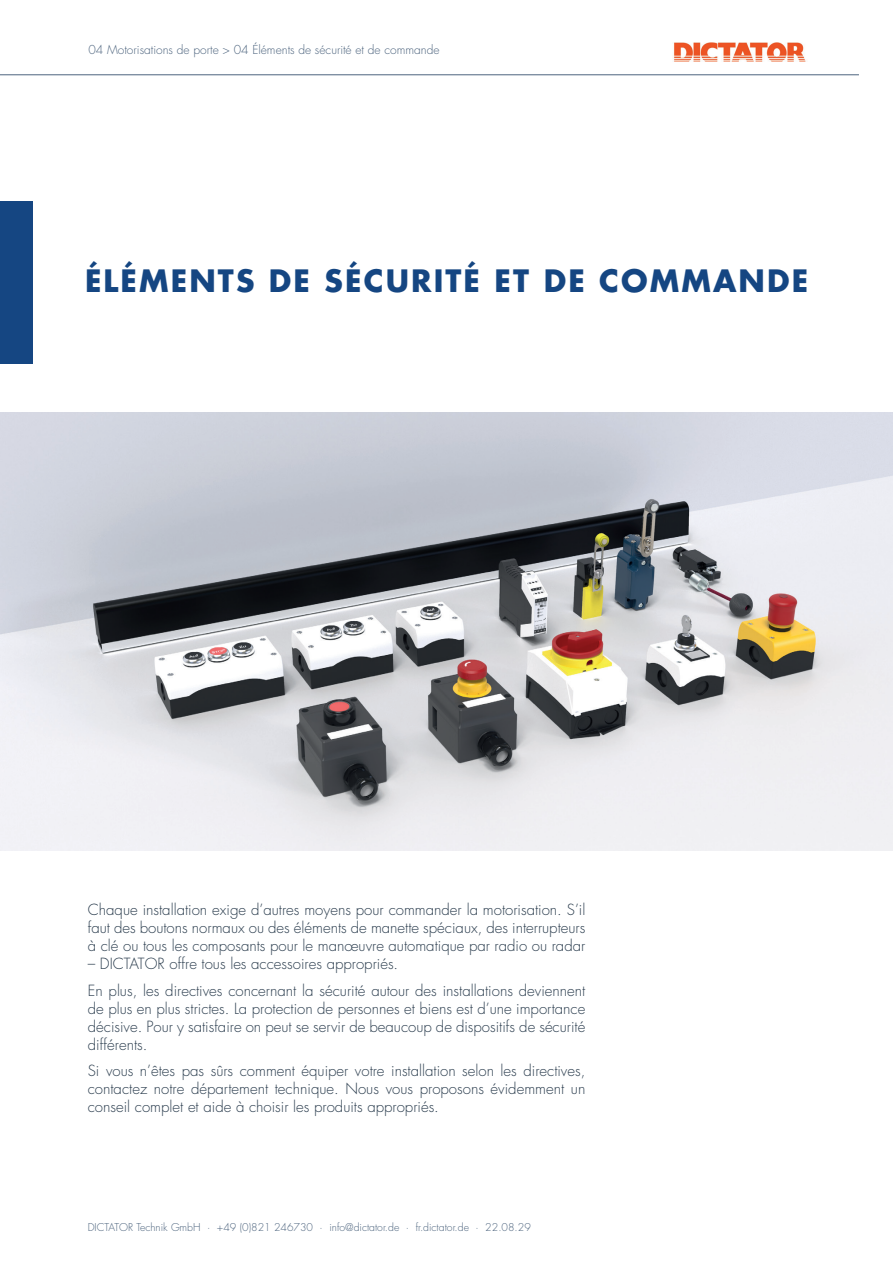
<style>
.page{position:relative;width:893px;height:1263px;background:#fff}
.page>*{position:absolute;margin:0;border:0;box-sizing:border-box;transform-origin:0 0}
.t1{font:700 30px "Futura Std";letter-spacing:.07em;color:#154682}
.t2{font:300 15px/18px "Futura Std";color:#2b3d4e;text-align:justify}
.t3{font:300 12px "Futura Std";color:#4d647e}
.t4{font:300 10.5px "Futura Std";color:#4d647e}
</style>
<div class="page">
<img style="left:674px;top:43px;width:132px;height:19px">
<hr style="left:0;top:74px;width:859px;height:1px;background:#4d647e">
<div style="left:0;top:201px;width:33px;height:163px;background:#154682"></div>
<img style="left:0;top:412px;width:893px;height:439px">
<p class="t3" style="left:89px;top:42px;width:352px">04 Motorisations de porte &gt; 04 Éléments de sécurité et de commande</p>
<h1 class="t1" style="left:85px;top:261px;width:725px">ÉLÉMENTS DE SÉCURITÉ ET DE COMMANDE</h1>
<p class="t2" style="left:88px;top:901px;width:499px">Chaque installation exige d’autres moyens pour commander la motorisation. S’il faut des boutons normaux ou des éléments de manette spéciaux, des interrupteurs à clé ou tous les composants pour le manœuvre automatique par radio ou radar</p>
<p class="t2" style="left:88px;top:951px;width:499px;line-height:26.5px">– DICTATOR offre tous les accessoires appropriés.<br>En plus, les directives concernant la sécurité autour des installations deviennent</p>
<p class="t2" style="left:88px;top:1000px;width:499px">de plus en plus strictes. La protection de personnes et biens est d’une importance décisive. Pour y satisfaire on peut se servir de beaucoup de dispositifs de sécurité différents.</p>
<p class="t2" style="left:88px;top:1062px;width:499px">Si vous n’êtes pas sûrs comment équiper votre installation selon les directives, contactez notre département technique. Nous vous proposons évidemment un conseil complet et aide à choisir les produits appropriés.</p>
<p class="t4" style="left:88px;top:1221px;width:445px">DICTATOR Technik GmbH · +49 (0)821 246730 · info@dictator.de · fr.dictator.de · 22.08.29</p>
</div>
